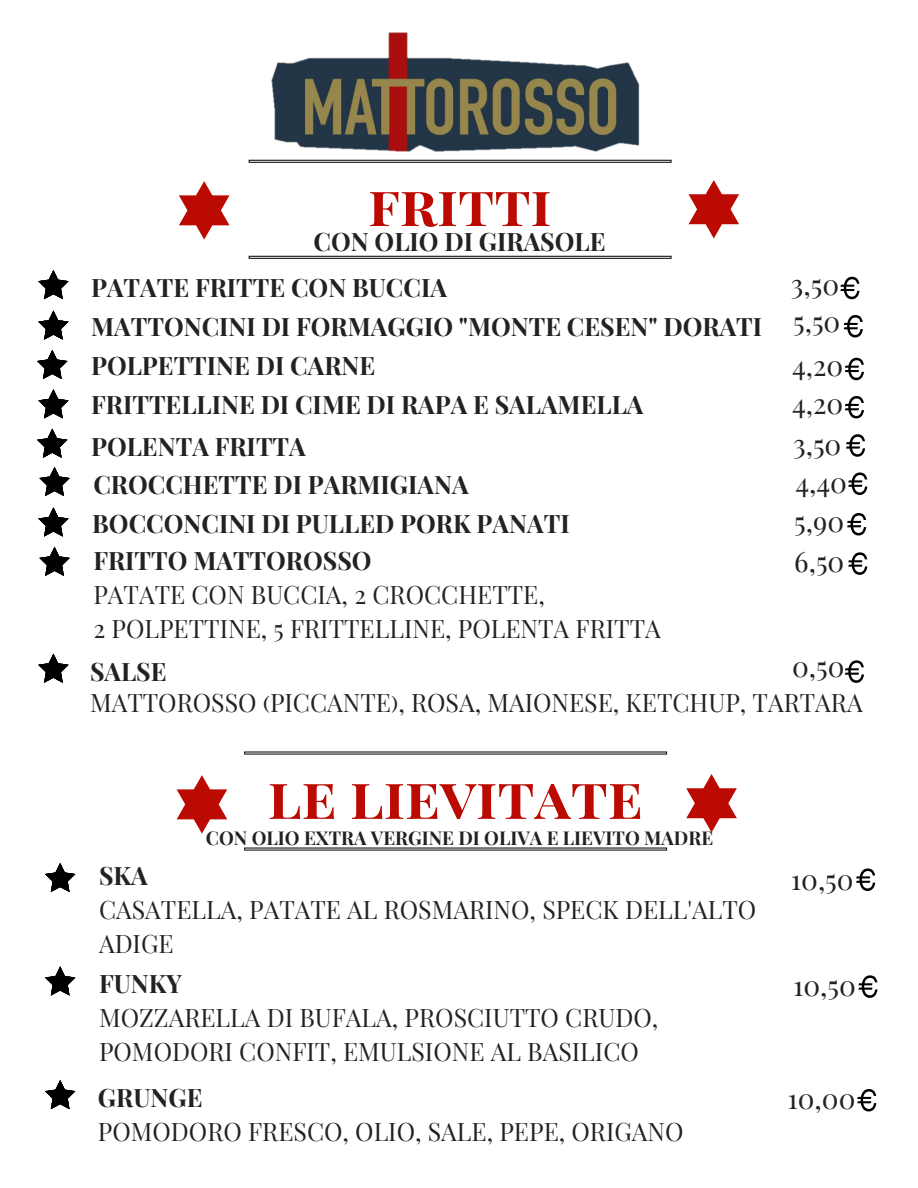
<style>
.page{position:relative;width:918px;height:1188px;background:#fff}
.page>*{position:absolute;margin:0;border:0;box-sizing:border-box;transform-origin:0 0}
.t1{font:700 57.45px "Playfair Display SC";color:#bb0a02}
.t2{font:700 55.95px "Playfair Display SC";color:#bb0a02}
.t3{font:28.05px/39.3px "Playfair Display SC";color:#222}
.t4{font:24.9px/33.8px "Playfair Display SC";color:#222}
.t5{font:700 24.9px/39px "Playfair Display SC";color:#222}
.t6{font:700 18.75px "Playfair Display SC";color:#222}
</style>
<div class="page">
<svg style="left:38px;top:310px;width:31px;height:30px"></svg>
<svg style="left:37px;top:350px;width:30px;height:29px"></svg>
<svg style="left:38px;top:389px;width:31px;height:29px"></svg>
<svg style="left:37px;top:429px;width:30px;height:29px"></svg>
<svg style="left:39px;top:547px;width:31px;height:29px"></svg>
<svg style="left:38px;top:654px;width:31px;height:29px"></svg>
<svg style="left:38px;top:270px;width:31px;height:29px"></svg>
<svg style="left:249px;top:160px;width:423px;height:3px"></svg>
<svg style="left:249px;top:256px;width:423px;height:3px"></svg>
<svg style="left:179px;top:181px;width:50px;height:59px"></svg>
<svg style="left:689px;top:180px;width:50px;height:58px"></svg>
<svg style="left:840px;top:277px;width:19px;height:22px"></svg>
<svg style="left:846px;top:434px;width:19px;height:23px"></svg>
<svg style="left:39px;top:467px;width:31px;height:29px"></svg>
<svg style="left:848px;top:472px;width:19px;height:23px"></svg>
<svg style="left:38px;top:507px;width:31px;height:30px"></svg>
<svg style="left:847px;top:513px;width:19px;height:23px"></svg>
<svg style="left:848px;top:552px;width:19px;height:23px"></svg>
<svg style="left:844px;top:315px;width:19px;height:23px"></svg>
<svg style="left:845px;top:358px;width:19px;height:22px"></svg>
<svg style="left:845px;top:396px;width:19px;height:22px"></svg>
<svg style="left:845px;top:660px;width:19px;height:23px"></svg>
<svg style="left:45px;top:966px;width:30px;height:30px"></svg>
<svg style="left:244px;top:752px;width:423px;height:3px"></svg>
<svg style="left:244px;top:848px;width:423px;height:2px"></svg>
<svg style="left:177px;top:775px;width:50px;height:59px"></svg>
<svg style="left:686px;top:774px;width:51px;height:58px"></svg>
<svg style="left:45px;top:863px;width:30px;height:29px"></svg>
<svg style="left:856px;top:868px;width:19px;height:23px"></svg>
<svg style="left:858px;top:975px;width:19px;height:23px"></svg>
<svg style="left:45px;top:1080px;width:30px;height:29px"></svg>
<svg style="left:857px;top:1089px;width:19px;height:23px"></svg>
<img style="left:264px;top:32px;width:378px;height:131px">
<h2 class="t2" style="left:368px;top:166px;width:185px">fritti</h2>
<p class="t5" style="left:314px;top:221px;width:293px">CON OLIO DI GIRASOLE</p>
<p class="t5" style="left:91px;top:267px;width:673px">PATATE FRITTE CON BUCCIA<br>MATTONCINI DI FORMAGGIO "MONTE CESEN" DORATI<br>POLPETTINE DI CARNE<br>FRITTELLINE DI CIME DI RAPA E SALAMELLA</p>
<p class="t5" style="left:91px;top:426px;width:216px">POLENTA FRITTA</p>
<p class="t3" style="left:791px;top:263px;width:50px">3,50</p>
<p class="t3" style="left:792px;top:298px;width:53px;line-height:43.8px">5,50<br>4,20</p>
<p class="t3" style="left:792px;top:383px;width:53px">4,20</p>
<p class="t3" style="left:793px;top:423px;width:50px">3,50</p>
<p class="t5" style="left:93px;top:464px;width:377px">CROCCHETTE DI PARMIGIANA</p>
<p class="t3" style="left:795px;top:461px;width:53px">4,40</p>
<p class="t5" style="left:92px;top:503px;width:479px">BOCCONCINI DI PULLED PORK PANATI</p>
<p class="t3" style="left:794px;top:501px;width:52px">5,90<br>6,50</p>
<p class="t5" style="left:93px;top:541px;width:280px">FRITTO MATTOROSSO</p>
<p class="t4" style="left:93px;top:577px;width:569px">PATATE CON BUCCIA, 2 CROCCHETTE,<br>2 POLPETTINE, 5 FRITTELLINE, POLENTA FRITTA</p>
<p class="t5" style="left:90px;top:651px;width:78px">SALSE</p>
<p class="t4" style="left:90px;top:685px;width:774px">MATTOROSSO (PICCANTE), ROSA, MAIONESE, KETCHUP, TARTARA</p>
<p class="t3" style="left:792px;top:646px;width:54px">0,50</p>
<h1 class="t1" style="left:268px;top:757px;width:377px">le lievitate</h1>
<p class="t6" style="left:206px;top:825px;width:509px">CON OLIO EXTRA VERGINE DI OLIVA E LIEVITO MADRE</p>
<p class="t5" style="left:99px;top:856px;width:50px">SKA</p>
<p class="t4" style="left:99px;top:892px;width:659px">CASATELLA, PATATE AL ROSMARINO, SPECK DELL'ALTO<br>ADIGE</p>
<p class="t5" style="left:99px;top:964px;width:85px">FUNKY</p>
<p class="t4" style="left:99px;top:1000px;width:561px">MOZZARELLA DI BUFALA, PROSCIUTTO CRUDO,<br>POMODORI CONFIT, EMULSIONE AL BASILICO</p>
<p class="t5" style="left:98px;top:1077px;width:106px">GRUNGE</p>
<p class="t4" style="left:98px;top:1114px;width:587px">POMODORO FRESCO, OLIO, SALE, PEPE, ORIGANO</p>
<p class="t3" style="left:791px;top:859px;width:64px">10,50</p>
<p class="t3" style="left:793px;top:964px;width:64px">10,50</p>
<p class="t3" style="left:788px;top:1078px;width:70px">10,00</p>
</div>
